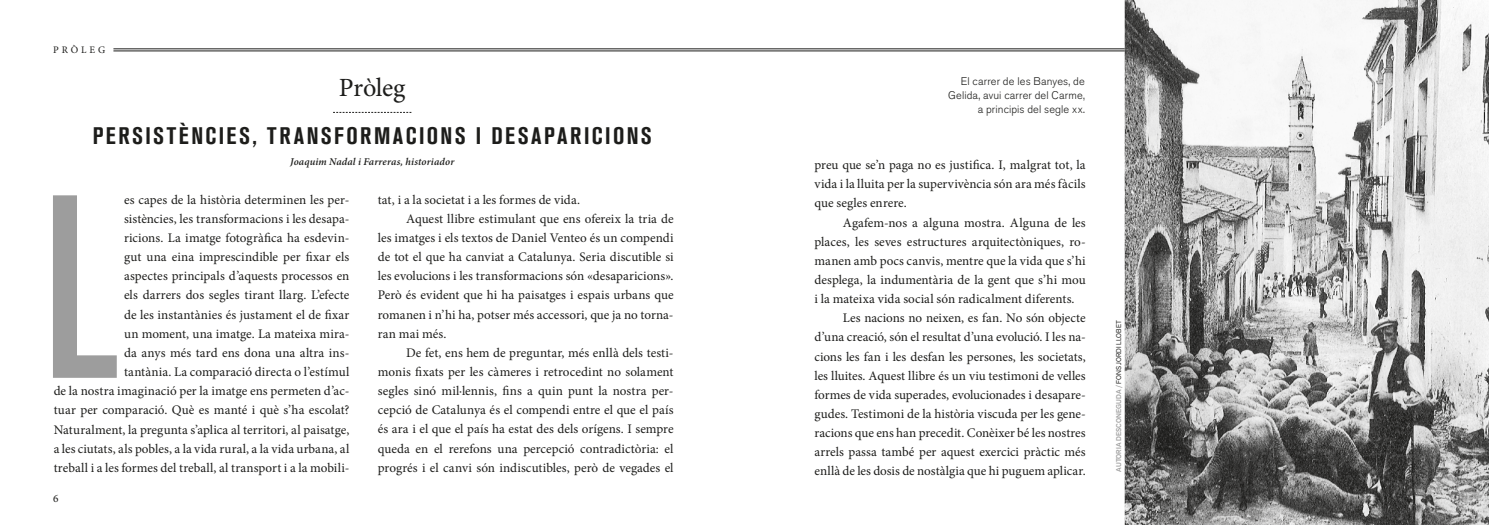
<style>
.page{position:relative;width:1489px;height:525px;background:#fff}
.page>*{position:absolute;margin:0;border:0;box-sizing:border-box;transform-origin:0 0}
.t1{font:500 condensed 258.12px "Akzidenz Grotesk BQ";color:#9d9d9d}
.t2{font:26.25px "Minion Pro";letter-spacing:-.015em;color:#1d1d1b}
.t3{font:700 condensed 23.75px "Akzidenz Grotesk BQ";letter-spacing:.105em;color:#1d1d1b}
.t4{font:13.12px/19.1px "Minion Pro";color:#1d1d1b;text-align:right}
.t5{font:11.25px "Minion Pro";color:#1d1d1b}
.t6{font:300 11px/13.8px "Akzidenz Grotesk BQ";letter-spacing:.01em;color:#1d1d1b;text-align:right}
.t7{font:italic 600 10.38px "Minion Pro";letter-spacing:.015em;color:#1d1d1b}
.t8{font:10px "Minion Pro";letter-spacing:.285em;color:#1d1d1b}
.t9{font:500 6.88px "Akzid Grtsk Next";letter-spacing:.01em;color:#9d9d9d}
.s1{font-weight:400;color:#1d1d1b}
</style>
<div class="page">
<img style="left:1124px;top:0;width:364px;height:524px">
<svg style="left:333px;top:112px;width:78px;height:1px"></svg>
<hr style="left:113px;top:49px;width:1011px;height:1px;background:#1d1d1b">
<hr style="left:113px;top:51px;width:1011px;height:1px;background:#1d1d1b">
<p class="t8" style="left:53px;top:43px;width:54px">PRÒLEG</p>
<h2 class="t2" style="left:339px;top:70px;width:68px">Pròleg</h2>
<h3 class="t3" style="left:93px;top:122px;width:560px">PERSISTÈNCIES, TRANSFORMACIONS I DESAPARICIONS</h3>
<p class="t7" style="left:290px;top:154px;width:166px">Joaquim Nadal i Farreras, historiador</p>
<p class="t4" style="left:54px;top:190px;width:297px">es capes de la història determinen les per-<br>sistències, les transformacions i les desapa-<br>ricions. La imatge fotogràfica ha esdevin-<br>gut una eina imprescindible per fixar els<br>aspectes principals d’aquests processos en<br>els darrers dos segles tirant llarg. L’efecte<br>de les instantànies és justament el de fixar<br>un moment, una imatge. La mateixa mira-<br>da anys més tard ens dona una altra ins-<br>tantània. La comparació directa o l’estímul<br>de la nostra imaginació per la imatge ens permeten d’ac&shy;tuar per comparació. Què es manté i què s’ha escolat?<br>Naturalment, la pregunta s’aplica al territori, al paisatge, a les ciutats, als pobles, a la vida rural, a la vida urbana, al treball i a les formes del treball, al transport i a la mobili-</p>
<p class="t4" style="left:378px;top:190px;width:204px">tat, i a la societat i a les formes de vida.</p>
<h1 class="t1" style="left:42px;top:142px;width:77px">L</h1>
<p class="t4" style="left:406px;top:209px;width:269px">Aquest llibre estimulant que ens ofereix la tria de</p>
<p class="t4" style="left:378px;top:228px;width:297px">les imatges i els textos de Daniel Venteo és un compendi</p>
<p class="t4" style="left:378px;top:247px;width:297px">de tot el que ha canviat a Catalunya. Seria discutible si</p>
<p class="t4" style="left:378px;top:266px;width:297px">les evolucions i les transformacions són «desaparicions».</p>
<p class="t4" style="left:378px;top:285px;width:297px">Però és evident que hi ha paisatges i espais urbans que</p>
<p class="t4" style="left:378px;top:305px;width:297px">romanen i n’hi ha, potser més accessori, que ja no torna-</p>
<p class="t4" style="left:378px;top:324px;width:70px">ran mai més.</p>
<p class="t4" style="left:406px;top:343px;width:269px">De fet, ens hem de preguntar, més enllà dels testi-</p>
<p class="t4" style="left:378px;top:362px;width:297px">monis fixats per les càmeres i retrocedint no solament</p>
<p class="t4" style="left:378px;top:381px;width:297px">segles sinó mil·lennis, fins a quin punt la nostra per-</p>
<p class="t4" style="left:378px;top:400px;width:297px">cepció de Catalunya és el compendi entre el que el país</p>
<p class="t4" style="left:378px;top:419px;width:297px">és ara i el que el país ha estat des dels orígens. I sempre</p>
<p class="t4" style="left:378px;top:438px;width:297px">queda en el rerefons una percepció contradictòria: el</p>
<p class="t4" style="left:378px;top:458px;width:297px">progrés i el canvi són indiscutibles, però de vegades el</p>
<p class="t5" style="left:53px;top:491px;width:7px">6</p>
<p class="t6" style="left:948px;top:75px;width:138px">El carrer de les Banyes, de<br>Gelida, avui carrer del Carme, a principis del segle xx.</p>
<p class="t4" style="left:814px;top:155px;width:273px;text-align:justify">preu que se’n paga no es justifica. I, malgrat tot, la vida i la lluita per la supervivència són ara més fàcils que segles enrere.</p>
<p class="t4" style="left:842px;top:213px;width:244px">Agafem-nos a alguna mostra. Alguna de les</p>
<p class="t4" style="left:814px;top:232px;width:273px">places, les seves estructures arquitectòniques, ro-</p>
<p class="t4" style="left:814px;top:251px;width:273px">manen amb pocs canvis, mentre que la vida que s’hi</p>
<p class="t4" style="left:814px;top:270px;width:273px">desplega, la indumentària de la gent que s’hi mou</p>
<p class="t4" style="left:814px;top:289px;width:261px">i la mateixa vida social són radicalment diferents.</p>
<p class="t4" style="left:842px;top:308px;width:244px">Les nacions no neixen, es fan. No són objecte</p>
<p class="t4" style="left:814px;top:327px;width:273px">d’una creació, són el resultat d’una evolució. I les na-</p>
<p class="t4" style="left:814px;top:347px;width:273px">cions les fan i les desfan les persones, les societats,</p>
<p class="t4" style="left:814px;top:366px;width:273px">les lluites. Aquest llibre és un viu testimoni de velles</p>
<p class="t4" style="left:814px;top:385px;width:273px">formes de vida superades, evolucionades i desapare-</p>
<p class="t4" style="left:814px;top:404px;width:273px">gudes. Testimoni de la història viscuda per les gene-</p>
<p class="t4" style="left:814px;top:423px;width:273px">racions que ens han precedit. Conèixer bé les nostres</p>
<p class="t4" style="left:814px;top:442px;width:273px">arrels passa també per aquest exercici pràctic més</p>
<p class="t4" style="left:814px;top:461px;width:273px">enllà de les dosis de nostàlgia que hi puguem aplicar.</p>
<p class="t9" style="left:1114px;top:471px;width:152px;rotate:-90deg">AUTORIA DESCONEGUDA / <span class="s1">FONS JORDI LLOBET</span></p>
</div>
